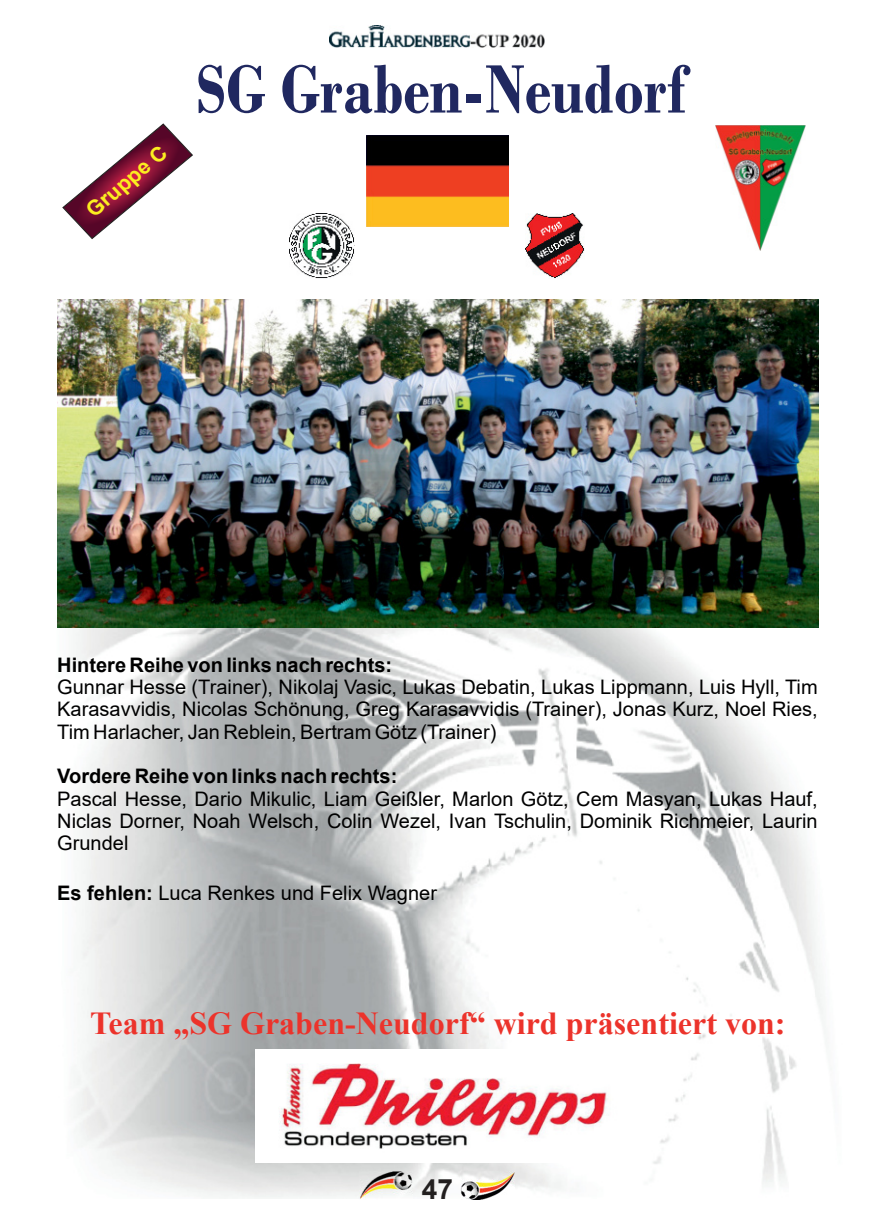
<style>
.page{position:relative;width:874px;height:1225px;background:#fff}
.page>*{position:absolute;margin:0;border:0;box-sizing:border-box;transform-origin:0 0}
.t1{font:700 72px "Bodoni";color:#202860;scale:.85 1}
.t2{font:700 32px "Times New Roman";color:#ec332b}
.t3{font:700 28px "Arial";color:#221f1f}
.t4{font:700 21px "Arial";color:#fbee20}
.t5{font:20px/22.4px "Arial";color:#000;text-align:justify}
.t6{font:700 20px "Arial";color:#000}
.s1{font-weight:700}
</style>
<div class="page">
<img style="left:57px;top:382px;width:767px;height:816px">
<img style="left:359px;top:1171px;width:53px;height:28px">
<img style="left:460px;top:1171px;width:54px;height:29px">
<img style="left:255px;top:1049px;width:362px;height:113px">
<svg style="left:62px;top:123px;width:131px;height:117px"></svg>
<img style="left:366px;top:135px;width:142px;height:91px">
<img style="left:290px;top:214px;width:64px;height:64px">
<img style="left:525px;top:214px;width:59px;height:64px">
<img style="left:329px;top:26px;width:215px;height:22px">
<img style="left:58px;top:300px;width:760px;height:328px">
<img style="left:715px;top:126px;width:89px;height:124px">
<p class="t4" style="left:80px;top:201px;width:99px;rotate:-40deg">Gruppe C</p>
<h1 class="t1" style="left:196px;top:47px;width:578px">SG Graben-Neudorf</h1>
<p class="t6" style="left:57px;top:650px;width:336px">Hintere Reihe von links nach rechts:</p>
<p class="t5" style="left:57px;top:675px;width:761px">Gunnar Hesse (Trainer), Nikolaj Vasic, Lukas Debatin, Lukas Lippmann, Luis Hyll, Tim Karasavvidis, Nicolas Schönung, Greg Karasavvidis (Trainer), Jonas Kurz, Noel Ries, Tim Harlacher, Jan Reblein, Bertram Götz (Trainer)</p>
<p class="t6" style="left:57px;top:762px;width:341px">Vordere Reihe von links nach rechts:</p>
<p class="t5" style="left:57px;top:787px;width:761px">Pascal Hesse, Dario Mikulic, Liam Geißler, Marlon Götz, Cem Masyan, Lukas Hauf, Niclas Dorner, Noah Welsch, Colin Wezel, Ivan Tschulin, Dominik Richmeier, Laurin Grundel</p>
<p class="t5" style="left:57px;top:882px;width:381px"><span class="s1">Es fehlen:</span> Luca Renkes und Felix Wagner</p>
<h2 class="t2" style="left:90px;top:1000px;width:696px">Team „SG Graben-Neudorf“ wird präsentiert von:</h2>
<h3 class="t3" style="left:422px;top:1169px;width:33px">47</h3>
</div>
